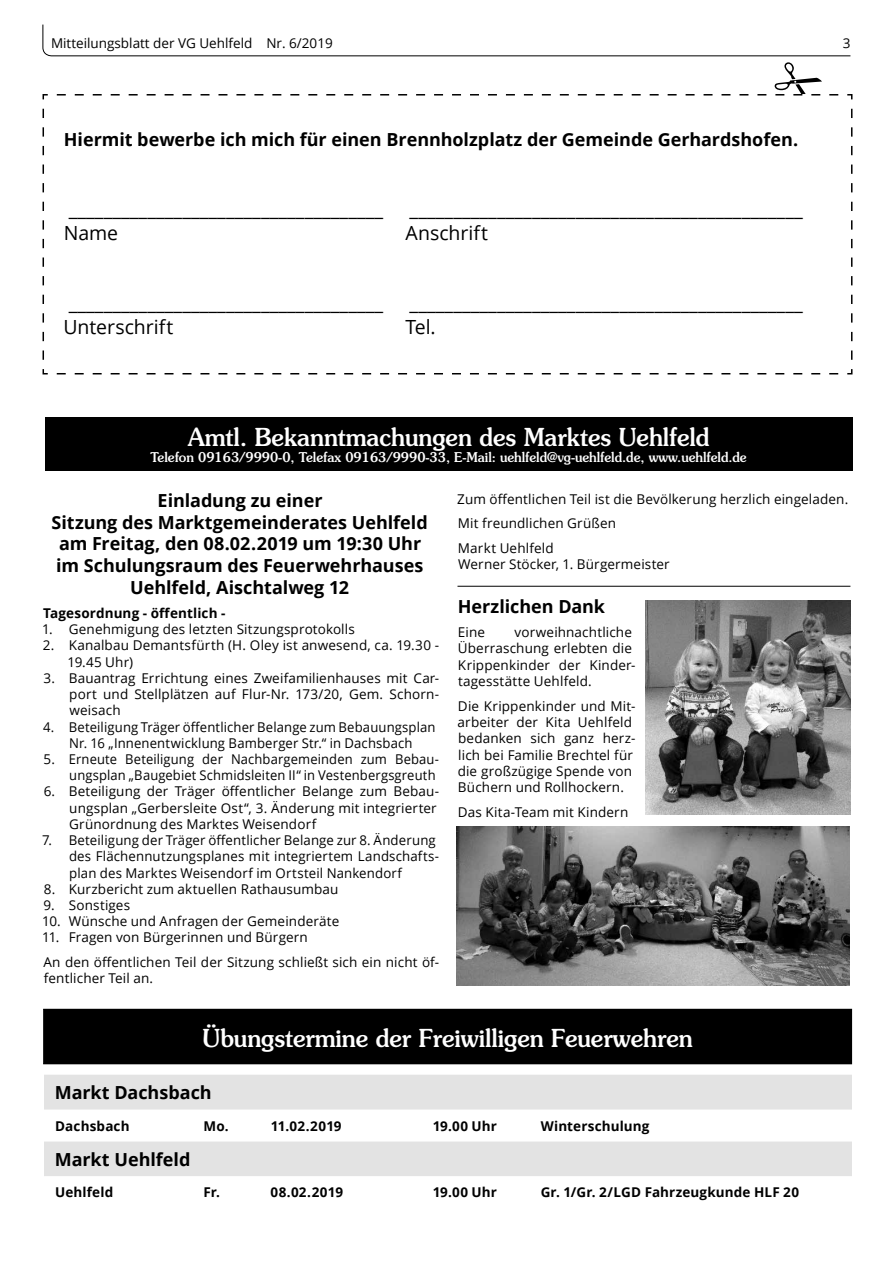
<style>
.page{position:relative;width:893px;height:1263px;background:#fff}
.page>*{position:absolute;margin:0;border:0;box-sizing:border-box;transform-origin:0 0}
.t1{font:500 24.75px "Souvenir";color:#fff;scale:.95 1}
.t2{font:19.5px "Open Sans";letter-spacing:-.005em;color:#000}
.t3{font:700 18px/21.6px "Open Sans";letter-spacing:-.005em;color:#000;text-align:center}
.t4{font:13.5px/16.2px "Open Sans";letter-spacing:.01em;color:#000}
.t5{font:700 13.5px "Open Sans";letter-spacing:.01em;color:#000}
.t6{font:500 13.5px "Souvenir";color:#fff;scale:.95 1}
</style>
<div class="page">
<svg style="left:42px;top:94px;width:811px;height:281px"></svg>
<svg style="left:42px;top:24px;width:809px;height:72px"></svg>
<div style="left:45px;top:417px;width:807px;height:54px;background:#000"></div>
<hr style="left:457px;top:586px;width:393px;height:1px;background:#000">
<img style="left:645px;top:601px;width:205px;height:213px">
<img style="left:456px;top:826px;width:394px;height:159px">
<div style="left:44px;top:1009px;width:808px;height:55px;background:#000"></div>
<div style="left:44px;top:1075px;width:808px;height:35px;background:#e3e3e3"></div>
<div style="left:44px;top:1141px;width:808px;height:35px;background:#e3e3e3"></div>
<p class="t4" style="left:51px;top:34px;width:283px">Mitteilungsblatt der VG Uehlfeld Nr. 6/2019</p>
<p class="t4" style="left:843px;top:34px;width:9px">3</p>
<h3 class="t3" style="left:64px;top:128px;width:736px">Hiermit bewerbe ich mich für einen Brennholzplatz der Gemeinde Gerhardshofen.</h3>
<h2 class="t2" style="left:69px;top:196px;width:316px">____________________________________</h2>
<h2 class="t2" style="left:410px;top:196px;width:395px">_____________________________________________</h2>
<h2 class="t2" style="left:64px;top:219px;width:56px">Name</h2>
<h2 class="t2" style="left:406px;top:219px;width:84px">Anschrift</h2>
<h2 class="t2" style="left:69px;top:290px;width:316px">____________________________________</h2>
<h2 class="t2" style="left:410px;top:290px;width:395px">_____________________________________________</h2>
<h2 class="t2" style="left:64px;top:313px;width:111px">Unterschrift</h2>
<h2 class="t2" style="left:405px;top:313px;width:32px">Tel.</h2>
<h1 class="t1" style="left:188px;top:422px;width:551px">Amtl. Bekanntmachungen des Marktes Uehlfeld</h1>
<p class="t6" style="left:150px;top:449px;width:629px">Telefon 09163/9990-0, Telefax 09163/9990-33, E-Mail: uehlfeld@vg-uehlfeld.de, www.uehlfeld.de</p>
<h3 class="t3" style="left:52px;top:489px;width:378px">Einladung zu einer<br>Sitzung des Marktgemeinderates Uehlfeld am Freitag, den 08.02.2019 um 19:30 Uhr im Schulungsraum des Feuerwehrhauses Uehlfeld, Aischtalweg 12</h3>
<p class="t5" style="left:43px;top:603px;width:184px">Tagesordnung - öffentlich -</p>
<p class="t4" style="left:42px;top:621px;width:314px">1. Genehmigung des letzten Sitzungsprotokolls</p>
<p class="t4" style="left:68px;top:637px;width:373px;text-indent:-25px">2. Kanalbau Demantsfürth (H. Oley ist anwesend, ca. 19.30 -<br>19.45 Uhr)</p>
<p class="t4" style="left:69px;top:669px;width:371px;text-align:justify;text-indent:-26px">3. Bauantrag Errichtung eines Zweifamilienhauses mit Car&shy;port und Stellplätzen auf Flur-Nr. 173/20, Gem. Schorn&shy;weisach</p>
<p class="t4" style="left:43px;top:718px;width:394px;text-align:center">4. Beteiligung Träger öffentlicher Belange zum Bebauungsplan<br>Nr. 16 „Innenentwicklung Bamberger Str.“ in Dachsbach</p>
<p class="t4" style="left:44px;top:751px;width:397px;text-align:right">5. Erneute Beteiligung der Nachbargemeinden zum Bebau&shy;ungsplan „Baugebiet Schmidsleiten II“ in Vestenbergsgreuth</p>
<p class="t4" style="left:69px;top:783px;width:372px;text-indent:-25px">6. Beteiligung der Träger öffentlicher Belange zum Bebau&shy;ungsplan „Gerbersleite Ost“, 3. Änderung mit integrierter<br>Grünordnung des Marktes Weisendorf</p>
<p class="t4" style="left:69px;top:832px;width:372px;text-indent:-27px">7. Beteiligung der Träger öffentlicher Belange zur 8. Änderung des Flächennutzungsplanes mit integriertem Landschafts&shy;plan des Marktes Weisendorf im Ortsteil Nankendorf</p>
<p class="t4" style="left:44px;top:880px;width:296px">8. Kurzbericht zum aktuellen Rathausumbau</p>
<p class="t4" style="left:44px;top:897px;width:88px">9. Sonstiges</p>
<p class="t4" style="left:42px;top:913px;width:299px">10. Wünsche und Anfragen der Gemeinderäte</p>
<p class="t4" style="left:42px;top:925px;width:399px;line-height:24.3px">11. Fragen von Bürgerinnen und Bürgern<br>An den öffentlichen Teil der Sitzung schließt sich ein nicht öf-</p>
<p class="t4" style="left:44px;top:969px;width:111px">fentlicher Teil an.</p>
<p class="t4" style="left:457px;top:486px;width:392px;line-height:24.6px">Zum öffentlichen Teil ist die Bevölkerung herzlich eingeladen.<br>Mit freundlichen Grüßen<br>Markt Uehlfeld</p>
<p class="t4" style="left:458px;top:556px;width:213px">Werner Stöcker, 1. Bürgermeister</p>
<h3 class="t3" style="left:458px;top:595px;width:149px">Herzlichen Dank</h3>
<p class="t4" style="left:458px;top:624px;width:29px">Eine</p>
<p class="t4" style="left:458px;top:624px;width:179px;text-indent:57px">vorweihnachtliche<br>Überraschung erlebten die<br>Krippenkinder der Kinder&shy;tagesstätte Uehlfeld.</p>
<p class="t4" style="left:458px;top:697px;width:179px">Die Krippenkinder und Mit&shy;arbeiter der Kita Uehlfeld bedanken sich ganz herz&shy;lich bei Familie Brechtel für die großzügige Spende von<br>Büchern und Rollhockern.</p>
<p class="t4" style="left:458px;top:803px;width:172px">Das Kita-Team mit Kindern</p>
<h1 class="t1" style="left:202px;top:1023px;width:518px">Übungstermine der Freiwilligen Feuerwehren</h1>
<h3 class="t3" style="left:55px;top:1081px;width:158px">Markt Dachsbach</h3>
<p class="t5" style="left:55px;top:1116px;width:76px">Dachsbach</p>
<p class="t5" style="left:203px;top:1116px;width:27px">Mo.</p>
<p class="t5" style="left:271px;top:1116px;width:72px">11.02.2019</p>
<p class="t5" style="left:433px;top:1116px;width:66px">19.00 Uhr</p>
<p class="t5" style="left:541px;top:1116px;width:110px">Winterschulung</p>
<h3 class="t3" style="left:55px;top:1148px;width:137px">Markt Uehlfeld</h3>
<p class="t5" style="left:55px;top:1183px;width:60px">Uehlfeld</p>
<p class="t5" style="left:203px;top:1183px;width:18px">Fr.</p>
<p class="t5" style="left:271px;top:1183px;width:74px">08.02.2019</p>
<p class="t5" style="left:433px;top:1183px;width:66px">19.00 Uhr</p>
<p class="t5" style="left:541px;top:1183px;width:260px">Gr. 1/Gr. 2/LGD Fahrzeugkunde HLF 20</p>
</div>
